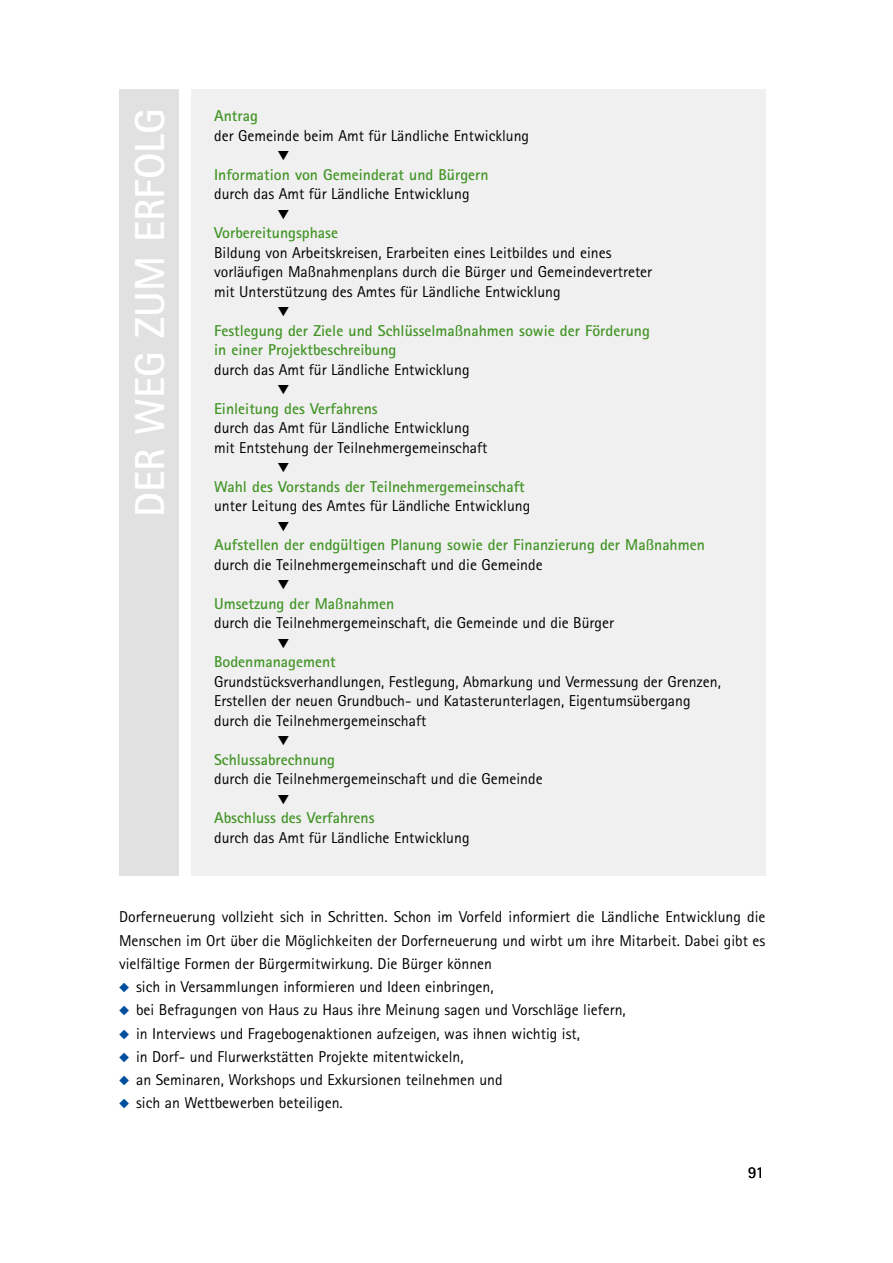
<style>
.page{position:relative;width:893px;height:1263px;background:#fff}
.page>*{position:absolute;margin:0;border:0;box-sizing:border-box;transform-origin:0 0}
.t1{font:700 42px "Rotis Sans Serif Pro";color:#fff}
.t2{font:16.5px "Rotis Sans Serif Pro";color:#000}
.Tab_head{font:15.75px/19.5px "Rotis Sans Serif Pro";color:#000}
.Copy{font:15.75px/23.2px "Rotis Sans Serif Pro";color:#000;text-align:justify}
.Tab_head-2{font:700 15.75px/19.5px "Rotis Sans Serif Pro";color:#449528}
.s1{font-weight:700;color:#449528}
.s2{font-weight:400;color:#000}
</style>
<div class="page">
<div style="left:119px;top:89px;width:60px;height:787px;background:#e1e1e1"></div>
<div style="left:191px;top:89px;width:574px;height:787px;background:#f0f0f0"></div>
<h1 class="t1" style="left:123px;top:517px;width:410px;rotate:-90deg">DER WEG ZUM ERFOLG</h1>
<p class="Tab_head" style="left:214px;top:106px;width:317px"><span class="s1">Antrag<br></span>der Gemeinde beim Amt für Ländliche Entwicklung</p>
<p class="Tab_head-2" style="left:214px;top:164px;width:276px">Information von Gemeinderat und Bürgern <span class="s2">durch das Amt für Ländliche Entwicklung</span></p>
<p class="Tab_head" style="left:214px;top:223px;width:440px"><span class="s1">Vorbereitungsphase<br></span>Bildung von Arbeitskreisen, Erarbeiten eines Leitbildes und eines vorläufigen Maßnahmenplans durch die Bürger und Gemeindevertreter mit Unterstützung des Amtes für Ländliche Entwicklung</p>
<p class="Tab_head-2" style="left:214px;top:320px;width:437px">Festlegung der Ziele und Schlüsselmaßnahmen sowie der Förderung in einer Projektbeschreibung<br><span class="s2">durch das Amt für Ländliche Entwicklung</span></p>
<p class="Tab_head" style="left:214px;top:399px;width:275px"><span class="s1">Einleitung des Verfahrens<br></span>durch das Amt für Ländliche Entwicklung mit Entstehung der Teilnehmergemeinschaft</p>
<p class="Tab_head" style="left:214px;top:477px;width:318px"><span class="s1">Wahl des Vorstands der Teilnehmergemeinschaft </span>unter Leitung des Amtes für Ländliche Entwicklung</p>
<p class="Tab_head-2" style="left:214px;top:535px;width:492px">Aufstellen der endgültigen Planung sowie der Finanzierung der Maßnahmen <span class="s2">durch die Teilnehmergemeinschaft und die Gemeinde</span></p>
<p class="Tab_head" style="left:214px;top:594px;width:401px"><span class="s1">Umsetzung der Maßnahmen<br></span>durch die Teilnehmergemeinschaft, die Gemeinde und die Bürger</p>
<p class="Tab_head" style="left:214px;top:652px;width:508px"><span class="s1">Bodenmanagement<br></span>Grundstücksverhandlungen, Festlegung, Abmarkung und Vermessung der Grenzen, Erstellen der neuen Grundbuch- und Katasterunterlagen, Eigentumsübergang durch die Teilnehmergemeinschaft</p>
<p class="Tab_head" style="left:214px;top:750px;width:330px"><span class="s1">Schlussabrechnung<br></span>durch die Teilnehmergemeinschaft und die Gemeinde</p>
<p class="Tab_head" style="left:214px;top:808px;width:257px"><span class="s1">Abschluss des Verfahrens<br></span>durch das Amt für Ländliche Entwicklung</p>
<p class="Copy" style="left:119px;top:905px;width:648px">Dorferneuerung vollzieht sich in Schritten. Schon im Vorfeld informiert die Ländliche Entwicklung die Menschen im Ort über die Möglichkeiten der Dorferneuerung und wirbt um ihre Mitarbeit. Dabei gibt es vielfältige Formen der Bürgermitwirkung. Die Bürger können</p>
<p class="Copy" style="left:136px;top:975px;width:359px">sich in Versammlungen informieren und Ideen einbringen,</p>
<p class="Copy" style="left:136px;top:998px;width:491px">bei Befragungen von Haus zu Haus ihre Meinung sagen und Vorschläge liefern,</p>
<p class="Copy" style="left:136px;top:1022px;width:445px">in Interviews und Fragebogenaktionen aufzeigen, was ihnen wichtig ist,</p>
<p class="Copy" style="left:136px;top:1045px;width:329px">in Dorf- und Flurwerkstätten Projekte mitentwickeln,</p>
<p class="Copy" style="left:136px;top:1068px;width:368px">an Seminaren, Workshops und Exkursionen teilnehmen und</p>
<p class="Copy" style="left:136px;top:1091px;width:208px">sich an Wettbewerben beteiligen.</p>
<p class="t2" style="left:748px;top:1163px;width:17px">91</p>
</div>
